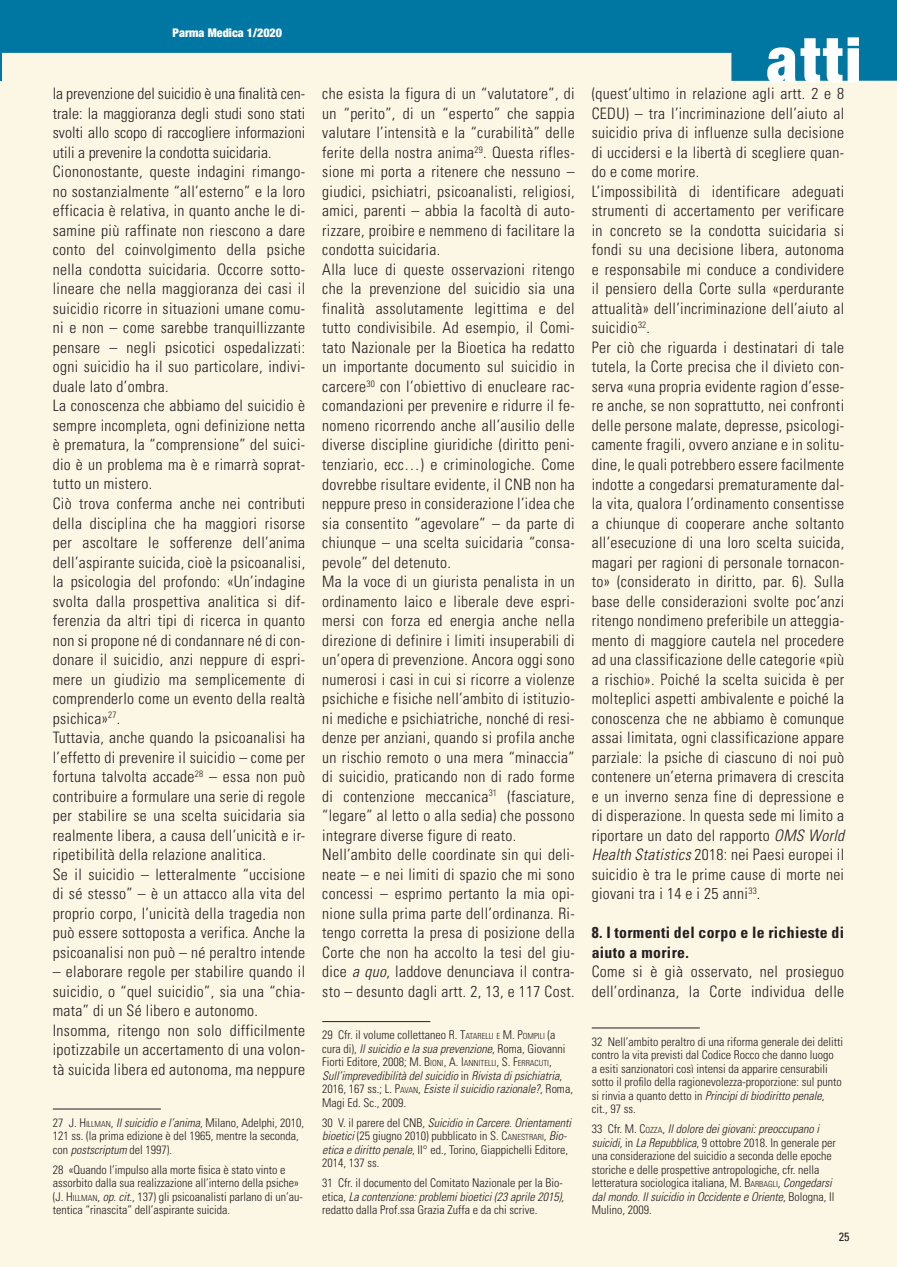
<style>
.page{position:relative;width:897px;height:1267px;background:#fff}
.page>*{position:absolute;margin:0;border:0;box-sizing:border-box;transform-origin:0 0}
.t1{font:300 condensed 15.75px/19.5px "Univers";letter-spacing:.02em;color:#231f20}
.t2{font:700 condensed 15.75px/19.5px "Univers";letter-spacing:.02em;color:#231f20}
.t3{font:300 condensed 12px/13.5px "Univers";color:#231f20}
.t4{font:italic 300 condensed 12px/13.5px "Univers";color:#231f20}
.t5{font:900 condensed 12px "Helvetica Neue";color:#fff}
.t6{font:condensed 12px "Univers";color:#231f20}
.t7{font:300 condensed 8.4px "Univers";color:#231f20}
.s1{font-style:inherit}
.s2{font-size:8.4px}
.s3{font-style:italic}
.s4{font-size:12px}
.s5{font-style:normal}
.s6{font-style:normal;font-size:8.4px}
</style>
<div class="page">
<hr style="left:0;top:0;width:2px;height:1266px;background:#fcf6e4">
<div style="left:2px;top:0;width:894px;height:1266px;background:#fcf6e4"></div>
<hr style="left:0;top:0;width:2px;height:81px;background:#0076a3">
<svg style="left:2px;top:0;width:894px;height:81px;fill:#0076a3"></svg>
<svg style="left:767px;top:37px;width:91px;height:46px;background:#97c7d8"></svg>
<hr style="left:53px;top:1108px;width:108px;height:1px;background:#231f20">
<hr style="left:322px;top:1021px;width:108px;height:1px;background:#231f20">
<hr style="left:591px;top:1027px;width:108px;height:1px;background:#231f20">
<p class="t5" style="left:173px;top:25px;width:111px">Parma Medica 1/2020</p>
<p class="t1" style="left:53px;top:84px;width:254px">la prevenzione del suicidio è una finalità cen&shy;trale: la maggioranza degli studi sono stati svolti allo scopo di raccogliere informazioni utili a prevenire la condotta suicidaria.<br>Ciononostante, queste indagini rimango&shy;no sostanzialmente “all’esterno” e la loro efficacia è relativa, in quanto anche le di&shy;samine più raffinate non riescono a dare conto del coinvolgimento della psiche nella condotta suicidaria. Occorre sotto&shy;lineare che nella maggioranza dei casi il suicidio ricorre in situazioni umane comu&shy;ni e non – come sarebbe tranquillizzante pensare – negli psicotici ospedalizzati: ogni suicidio ha il suo particolare, indivi&shy;duale lato d’ombra.<br>La conoscenza che abbiamo del suicidio è sempre incompleta, ogni definizione netta è prematura, la “comprensione” del suici&shy;dio è un problema ma è e rimarrà soprat&shy;tutto un mistero.<br>Ciò trova conferma anche nei contributi della disciplina che ha maggiori risorse per ascoltare le sofferenze dell’anima dell’aspirante suicida, cioè la psicoanalisi, la psicologia del profondo: «Un’indagine svolta dalla prospettiva analitica si dif&shy;ferenzia da altri tipi di ricerca in quanto non si propone né di condannare né di con&shy;donare il suicidio, anzi neppure di espri&shy;mere un giudizio ma semplicemente di comprenderlo come un evento della realtà psichica»<sup>27</sup>.<br>Tuttavia, anche quando la psicoanalisi ha l’effetto di prevenire il suicidio – come per fortuna talvolta accade<sup>28</sup> – essa non può contribuire a formulare una serie di regole per stabilire se una scelta suicidaria sia realmente libera, a causa dell’unicità e ir&shy;ripetibilità della relazione analitica.<br>Se il suicidio – letteralmente “uccisione di sé stesso” – è un attacco alla vita del proprio corpo, l’unicità della tragedia non può essere sottoposta a verifica. Anche la psicoanalisi non può – né peraltro intende</p>
<p class="t1" style="left:53px;top:961px;width:254px">– elaborare regole per stabilire quando il suicidio, o “quel suicidio”, sia una “chia&shy;mata” di un Sé libero e autonomo.<br>Insomma, ritengo non solo difficilmente ipotizzabile un accertamento di una volon&shy;tà suicida libera ed autonoma, ma neppure</p>
<p class="t3" style="left:53px;top:1115px;width:253px">27 J. <span class="s1">H</span><span class="s2">ILLMAN</span>, <span class="s3">Il suicidio e l’anima</span>, Milano, Adelphi, 2010,<br>121 ss. (la prima edizione è del 1965, mentre la seconda, con <span class="s3">postscriptum</span> del 1997).</p>
<p class="t3" style="left:53px;top:1162px;width:251px">28 «Quando l’impulso alla morte fisica è stato vinto e assorbito dalla sua realizzazione all’interno della psiche» (J. <span class="s1">H</span><span class="s2">ILLMAN</span>, <span class="s3">op. cit.</span>, 137) gli psicoanalisti parlano di un’au&shy;tentica “rinascita” dell’aspirante suicida.</p>
<p class="t1" style="left:322px;top:84px;width:254px">che esista la figura di un “valutatore”, di un “perito”, di un “esperto” che sappia valutare l’intensità e la “curabilità” delle ferite della nostra anima<sup>29</sup>. Questa rifles&shy;sione mi porta a ritenere che nessuno – giudici, psichiatri, psicoanalisti, religiosi, amici, parenti – abbia la facoltà di auto&shy;rizzare, proibire e nemmeno di facilitare la condotta suicidaria.<br>Alla luce di queste osservazioni ritengo che la prevenzione del suicidio sia una finalità assolutamente legittima e del tutto condivisibile. Ad esempio, il Comi&shy;tato Nazionale per la Bioetica ha redatto un importante documento sul suicidio in carcere<sup>30</sup> con l’obiettivo di enucleare rac&shy;comandazioni per prevenire e ridurre il fe&shy;nomeno ricorrendo anche all’ausilio delle diverse discipline giuridiche (diritto peni&shy;tenziario, ecc…) e criminologiche. Come dovrebbe risultare evidente, il CNB non ha neppure preso in considerazione l’idea che sia consentito “agevolare” – da parte di chiunque – una scelta suicidaria “consa&shy;pevole” del detenuto.<br>Ma la voce di un giurista penalista in un ordinamento laico e liberale deve espri&shy;mersi con forza ed energia anche nella direzione di definire i limiti insuperabili di un’opera di prevenzione. Ancora oggi sono numerosi i casi in cui si ricorre a violenze psichiche e fisiche nell’ambito di istituzio&shy;ni mediche e psichiatriche, nonché di resi&shy;denze per anziani, quando si profila anche un rischio remoto o una mera “minaccia” di suicidio, praticando non di rado forme di contenzione meccanica<sup>31</sup> (fasciature, “legare” al letto o alla sedia) che possono integrare diverse figure di reato.<br>Nell’ambito delle coordinate sin qui deli&shy;neate – e nei limiti di spazio che mi sono concessi – esprimo pertanto la mia opi&shy;nione sulla prima parte dell’ordinanza. Ri&shy;tengo corretta la presa di posizione della Corte che non ha accolto la tesi del giu&shy;dice <span class="s3">a quo</span>, laddove denunciava il contra&shy;sto – desunto dagli artt. 2, 13, e 117 Cost.</p>
<p class="t3" style="left:322px;top:1028px;width:245px">29 Cfr. il volume collettaneo <span class="s1">R. T</span><span class="s2">ATARELLI E</span> <span class="s1">M. P</span><span class="s2">OMPILI</span> (a cura di)<span class="s1">,</span> <span class="s3">Il suicidio e la sua prevenzione</span>, Roma, Giovanni</p>
<p class="t7" style="left:322px;top:1058px;width:231px"><span class="s4">Fiorti Editore, 2008;</span> <span class="s4">M. B</span>IONI<span class="s4">, A. I</span>ANNITELLI<span class="s4">, S. F</span>ERRACUTI<span class="s4">,</span></p>
<p class="t4" style="left:322px;top:1068px;width:252px">Sull’imprevedibilità del suicidio <span class="s5">in</span> Rivista di psichiatria<span class="s5">,<br>2016, 167 ss.; L.</span> <span class="s5">P</span><span class="s6">AVAN</span><span class="s5">,</span> Esiste il suicidio razionale?<span class="s5">, Roma,<br>Magi Ed. Sc., 2009.</span></p>
<p class="t3" style="left:322px;top:1115px;width:250px">30 V. il parere del CNB, <span class="s3">Suicidio in Carcere. Orientamenti bioetici</span> (25 giugno 2010) pubblicato in <span class="s1">S. C</span><span class="s2">ANESTRARI</span>, <span class="s3">Bio&shy;etica e diritto penale</span>, II° ed., Torino, Giappichelli Editore, 2014, 137 ss.</p>
<p class="t3" style="left:322px;top:1176px;width:243px">31 Cfr. il documento del Comitato Nazionale per la Bio&shy;etica, <span class="s3">La contenzione: problemi bioetici (23 aprile 2015)</span>, redatto dalla Prof.ssa Grazia Zuffa e da chi scrive.</p>
<p class="t1" style="left:591px;top:84px;width:254px">(quest’ultimo in relazione agli artt. 2 e 8<br>CEDU) – tra l’incriminazione dell’aiuto al suicidio priva di influenze sulla decisione di uccidersi e la libertà di scegliere quan&shy;do e come morire.<br>L’impossibilità di identificare adeguati strumenti di accertamento per verificare in concreto se la condotta suicidaria si fondi su una decisione libera, autonoma e responsabile mi conduce a condividere il pensiero della Corte sulla «perdurante attualità» dell’incriminazione dell’aiuto al suicidio<sup>32</sup>.<br>Per ciò che riguarda i destinatari di tale tutela, la Corte precisa che il divieto con&shy;serva «una propria evidente ragion d’esse&shy;re anche, se non soprattutto, nei confronti delle persone malate, depresse, psicologi&shy;camente fragili, ovvero anziane e in solitu&shy;dine, le quali potrebbero essere facilmente indotte a congedarsi prematuramente dal&shy;la vita, qualora l’ordinamento consentisse a chiunque di cooperare anche soltanto all’esecuzione di una loro scelta suicida, magari per ragioni di personale tornacon&shy;to» (considerato in diritto, par. 6). Sulla base delle considerazioni svolte poc’anzi ritengo nondimeno preferibile un atteggia&shy;mento di maggiore cautela nel procedere ad una classificazione delle categorie «più a rischio». Poiché la scelta suicida è per molteplici aspetti ambivalente e poiché la conoscenza che ne abbiamo è comunque assai limitata, ogni classificazione appare parziale: la psiche di ciascuno di noi può contenere un’eterna primavera di crescita e un inverno senza fine di depressione e di disperazione. In questa sede mi limito a riportare un dato del rapporto <span class="s3">OMS World Health Statistics</span> 2018: nei Paesi europei il suicidio è tra le prime cause di morte nei giovani tra i 14 e i 25 anni<sup>33</sup>.</p>
<p class="t2" style="left:591px;top:922px;width:254px">8. I tormenti del corpo e le richieste di aiuto a morire.</p>
<p class="t1" style="left:591px;top:961px;width:254px">Come si è già osservato, nel prosieguo dell’ordinanza, la Corte individua delle</p>
<p class="t3" style="left:591px;top:1034px;width:253px">32 Nell’ambito peraltro di una riforma generale dei delitti contro la vita previsti dal Codice Rocco che danno luogo<br>a esiti sanzionatori così intensi da apparire censurabili sotto il profilo della ragionevolezza-proporzione: sul punto si rinvia a quanto detto in <span class="s3">Principi di biodiritto penale</span>, cit., 97 ss.</p>
<p class="t3" style="left:591px;top:1122px;width:245px">33 Cfr. <span class="s1">M. C</span><span class="s2">OZZA</span>, <span class="s3">Il dolore dei giovani: preoccupano i suicidi</span>, in <span class="s3">La Repubblica</span>, 9 ottobre 2018. In generale per una considerazione del suicidio a seconda delle epoche storiche e delle prospettive antropologiche, cfr. nella letteratura sociologica italiana, <span class="s1">M. B</span><span class="s2">ARBAGLI</span>, <span class="s3">Congedarsi dal mondo. Il suicidio in Occidente e Oriente</span>, Bologna, Il Mulino, 2009.</p>
<p class="t6" style="left:838px;top:1228px;width:10px">25</p>
</div>
